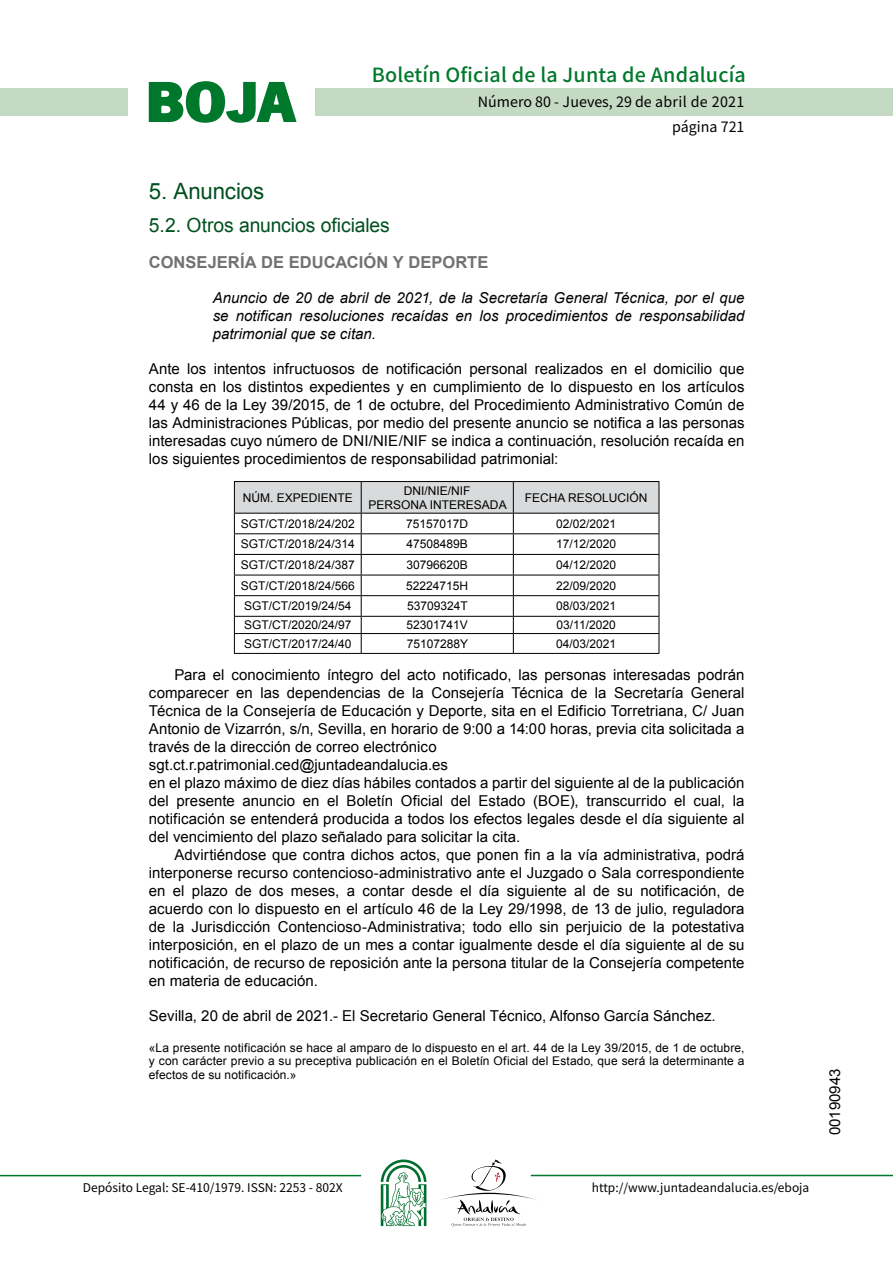
<style>
.page{position:relative;width:893px;height:1263px;background:#fff}
.page>*{position:absolute;margin:0;border:0;box-sizing:border-box;transform-origin:0 0}
.t1{font:700 57.75px "News Got T";color:#00782c;scale:1.14 1}
.t2{font:22.5px "Arial";letter-spacing:-.005em;color:#00501f}
.t3{font:500 19.5px "Noto Sans HK";letter-spacing:.01em;color:#00782c}
.t4{font:19.5px "Arial";letter-spacing:-.005em;color:#00501f}
.t5{font:700 16.5px "Arial";color:#707173}
.t6{font:15px/18px "Arial";color:#000;text-align:justify}
.t7{font:italic 15px/18px "Arial";color:#000;text-align:justify}
.t8{font:14.25px/24.5px "Noto Sans HK";color:#000;text-align:right}
.t9{font:12px/13.5px "Arial";color:#000;text-align:center}
.t10{font:12px "Noto Sans HK";color:#000}
</style>
<div class="page">
<div style="left:315px;top:88px;width:577px;height:28px;background:#c5dac3"></div>
<div style="left:0;top:88px;width:128px;height:28px;background:#c5dac3"></div>
<hr style="left:0;top:1175px;width:361px;height:1px;background:#00782c">
<hr style="left:531px;top:1175px;width:361px;height:1px;background:#00782c">
<svg style="left:148px;top:81px;width:149px;height:42px"></svg>
<svg style="left:442px;top:1159px;width:100px;height:67px"></svg>
<svg style="left:381px;top:1160px;width:45px;height:66px"></svg>
<hr style="left:234px;top:481px;width:127px;height:1px;background:#000">
<hr style="left:361px;top:481px;width:152px;height:1px;background:#000">
<hr style="left:513px;top:481px;width:146px;height:1px;background:#000">
<svg style="left:234px;top:482px;width:425px;height:171px"></svg>
<hr style="left:234px;top:653px;width:127px;height:1px;background:#000">
<hr style="left:361px;top:653px;width:152px;height:1px;background:#000">
<hr style="left:513px;top:653px;width:146px;height:1px;background:#000">
<h1 class="t1" style="left:145px;top:68px;width:133px">BOJA</h1>
<h3 class="t3" style="left:372px;top:64px;width:375px">Boletín Oficial de la Junta de Andalucía</h3>
<p class="t8" style="left:478px;top:90px;width:268px">Número 80 - Jueves, 29 de abril de 2021 página 721</p>
<h2 class="t2" style="left:149px;top:177px;width:117px">5. Anuncios</h2>
<h3 class="t4" style="left:149px;top:212px;width:242px">5.2. Otros anuncios oficiales</h3>
<p class="t5" style="left:149px;top:251px;width:341px">CONSEJERÍA DE EDUCACIÓN Y DEPORTE</p>
<p class="t7" style="left:213px;top:289px;width:533px">Anuncio de 20 de abril de 2021, de la Secretaría General Técnica, por el que se notifican resoluciones recaídas en los procedimientos de responsabilidad patrimonial que se citan.</p>
<p class="t6" style="left:149px;top:360px;width:597px">Ante los intentos infructuosos de notificación personal realizados en el domicilio que consta en los distintos expedientes y en cumplimiento de lo dispuesto en los artículos 44 y 46 de la Ley 39/2015, de 1 de octubre, del Procedimiento Administrativo Común de las Administraciones Públicas, por medio del presente anuncio se notifica a las personas interesadas cuyo número de DNI/NIE/NIF se indica a continuación, resolución recaída en los siguientes procedimientos de responsabilidad patrimonial:</p>
<p class="t9" style="left:243px;top:491px;width:112px">NÚM. EXPEDIENTE</p>
<p class="t9" style="left:368px;top:483px;width:140px;line-height:14.4px">DNI/NIE/NIF<br>PERSONA INTERESADA</p>
<p class="t9" style="left:525px;top:491px;width:124px">FECHA RESOLUCIÓN</p>
<p class="t9" style="left:241px;top:517px;width:116px">SGT/CT/2018/24/202</p>
<p class="t9" style="left:406px;top:517px;width:64px">75157017D</p>
<p class="t9" style="left:556px;top:517px;width:62px">02/02/2021</p>
<p class="t9" style="left:241px;top:538px;width:116px">SGT/CT/2018/24/314</p>
<p class="t9" style="left:406px;top:538px;width:63px">47508489B</p>
<p class="t9" style="left:556px;top:538px;width:62px">17/12/2020</p>
<p class="t9" style="left:241px;top:558px;width:116px">SGT/CT/2018/24/387</p>
<p class="t9" style="left:406px;top:558px;width:63px">30796620B</p>
<p class="t9" style="left:556px;top:558px;width:62px">04/12/2020</p>
<p class="t9" style="left:241px;top:579px;width:116px">SGT/CT/2018/24/566</p>
<p class="t9" style="left:406px;top:579px;width:64px">52224715H</p>
<p class="t9" style="left:556px;top:579px;width:62px">22/09/2020</p>
<p class="t9" style="left:244px;top:600px;width:109px">SGT/CT/2019/24/54</p>
<p class="t9" style="left:407px;top:600px;width:62px">53709324T</p>
<p class="t9" style="left:556px;top:600px;width:62px">08/03/2021</p>
<p class="t9" style="left:244px;top:618px;width:109px">SGT/CT/2020/24/97</p>
<p class="t9" style="left:406px;top:618px;width:63px">52301741V</p>
<p class="t9" style="left:556px;top:618px;width:61px">03/11/2020</p>
<p class="t9" style="left:244px;top:637px;width:109px">SGT/CT/2017/24/40</p>
<p class="t9" style="left:406px;top:637px;width:63px">75107288Y</p>
<p class="t9" style="left:556px;top:637px;width:62px">04/03/2021</p>
<p class="t6" style="left:149px;top:666px;width:597px;text-align:left;text-indent:26px">Para el conocimiento íntegro del acto notificado, las personas interesadas podrán comparecer en las dependencias de la Consejería Técnica de la Secretaría General Técnica de la Consejería de Educación y Deporte, sita en el Edificio Torretriana, C/ Juan Antonio de Vizarrón, s/n, Sevilla, en horario de 9:00 a 14:00 horas, previa cita solicitada a través de la dirección de correo electrónico<br>sgt.ct.r.patrimonial.ced@juntadeandalucia.es<br>en el plazo máximo de diez días hábiles contados a partir del siguiente al de la publicación del presente anuncio en el Boletín Oficial del Estado (BOE), transcurrido el cual, la notificación se entenderá producida a todos los efectos legales desde el día siguiente al del vencimiento del plazo señalado para solicitar la cita.</p>
<p class="t6" style="left:149px;top:846px;width:597px;text-indent:26px">Advirtiéndose que contra dichos actos, que ponen fin a la vía administrativa, podrá interponerse recurso contencioso-administrativo ante el Juzgado o Sala correspondiente en el plazo de dos meses, a contar desde el día siguiente al de su notificación, de acuerdo con lo dispuesto en el artículo 46 de la Ley 29/1998, de 13 de julio, reguladora de la Jurisdicción Contencioso-Administrativa; todo ello sin perjuicio de la potestativa interposición, en el plazo de un mes a contar igualmente desde el día siguiente al de su notificación, de recurso de reposición ante la persona titular de la Consejería competente en materia de educación.</p>
<p class="t6" style="left:149px;top:1007px;width:568px">Sevilla, 20 de abril de 2021.- El Secretario General Técnico, Alfonso García Sánchez.</p>
<p class="t9" style="left:149px;top:1041px;width:597px;text-align:justify">«La presente notificación se hace al amparo de lo dispuesto en el art. 44 de la Ley 39/2015, de 1 de octubre, y con carácter previo a su preceptiva publicación en el Boletín Oficial del Estado, que será la determinante a efectos de su notificación.»</p>
<p class="t10" style="left:83px;top:1181px;width:261px">Depósito Legal: SE-410/1979. ISSN: 2253 - 802X</p>
<p class="t10" style="left:592px;top:1181px;width:219px">http://www.juntadeandalucia.es/eboja</p>
<p class="t6" style="left:826px;top:1135px;width:68px;rotate:-90deg">00190943</p>
</div>
